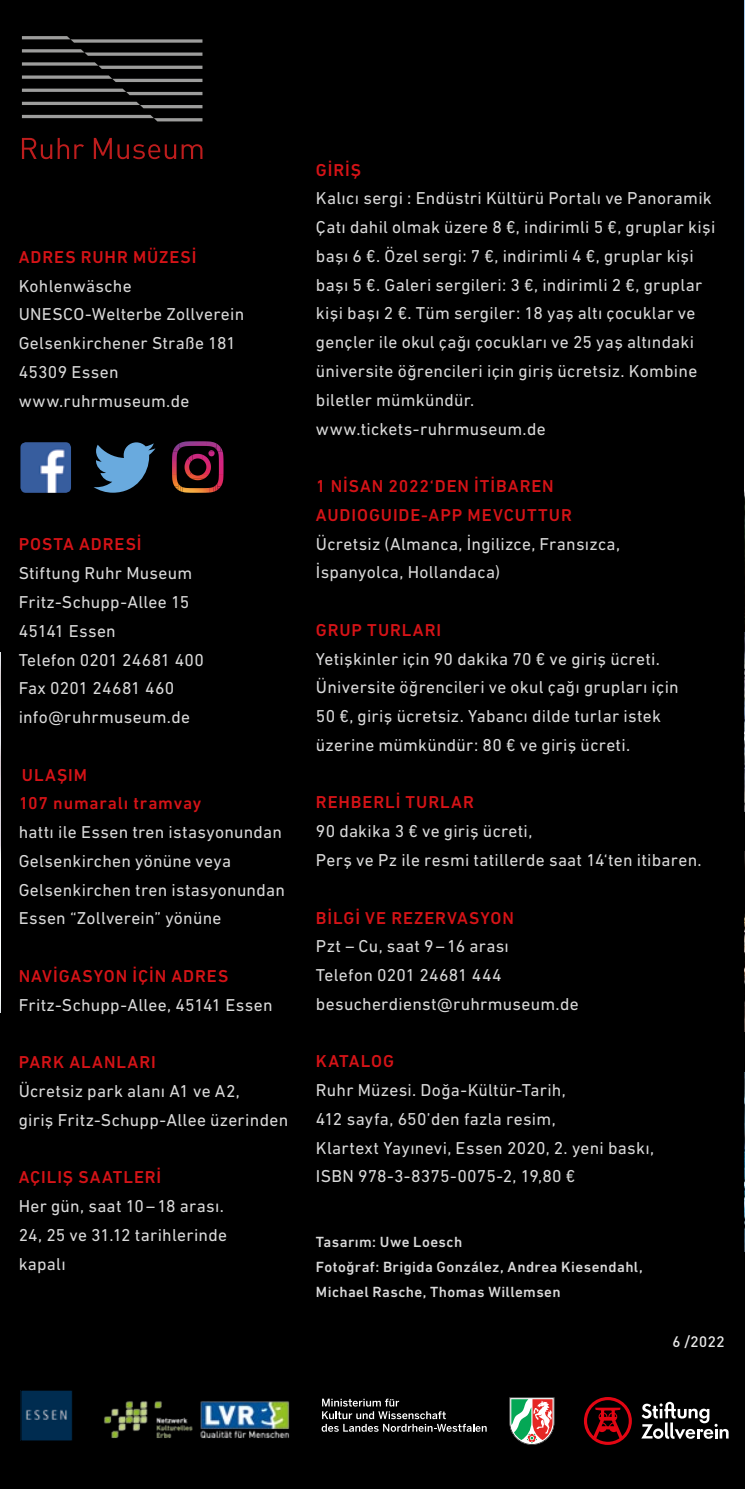
<style>
.page{position:relative;width:745px;height:1489px;background:#fff}
.page>*{position:absolute;margin:0;border:0;box-sizing:border-box;transform-origin:0 0}
.t1{font:17.5px/28.8px "DIN Next LT Pro";letter-spacing:.015em;color:#dadada}
.t2{font:500 17.5px/28.8px "DIN Next LT Pro";letter-spacing:.05em;color:#d51317}
.t3{font:500 15px/25px "DIN Next LT Pro";letter-spacing:.025em;color:#dadada}
.t4{font:500 15px "DINCE";color:#e9e9e9}
</style>
<div class="page">
<div style="left:0;top:0;width:744px;height:1488px;background:#000"></div>
<img style="left:0;top:652px;width:1px;height:360px">
<svg style="left:93px;top:442px;width:62px;height:50px"></svg>
<img style="left:20px;top:442px;width:51px;height:51px">
<svg style="left:172px;top:441px;width:51px;height:51px"></svg>
<svg style="left:22px;top:138px;width:30px;height:21px"></svg>
<svg style="left:58px;top:138px;width:26px;height:21px"></svg>
<svg style="left:94px;top:138px;width:108px;height:21px"></svg>
<svg style="left:22px;top:36px;width:180px;height:7px"></svg>
<svg style="left:22px;top:49px;width:180px;height:7px"></svg>
<svg style="left:22px;top:75px;width:180px;height:7px"></svg>
<svg style="left:22px;top:89px;width:180px;height:6px"></svg>
<svg style="left:22px;top:102px;width:180px;height:6px"></svg>
<svg style="left:22px;top:115px;width:180px;height:6px"></svg>
<svg style="left:22px;top:62px;width:180px;height:7px"></svg>
<svg style="left:509px;top:1397px;width:45px;height:47px;background:#9a937f"></svg>
<svg style="left:321px;top:1398px;width:165px;height:33px"></svg>
<img style="left:22px;top:1391px;width:49px;height:48px">
<div style="left:20px;top:1389px;width:53px;height:52px;border:1px solid #000"></div>
<img style="left:104px;top:1401px;width:186px;height:38px">
<svg style="left:583px;top:1397px;width:48px;height:47px"></svg>
<svg style="left:641px;top:1401px;width:87px;height:37px"></svg>
<p class="t2" style="left:19px;top:242px;width:179px">ADRES RUHR MÜZESİ</p>
<p class="t1" style="left:19px;top:271px;width:227px">Kohlenwäsche<br>UNESCO-Welterbe Zollverein<br>Gelsenkirchener Straße 181<br>45309 Essen www.ruhrmuseum.de</p>
<p class="t2" style="left:19px;top:530px;width:124px">POSTA ADRESİ</p>
<p class="t1" style="left:19px;top:558px;width:187px">Stiftung Ruhr Museum<br>Fritz-Schupp-Allee 15<br>45141 Essen<br>Telefon 0201 24681 400<br>Fax 0201 24681 460 info@ruhrmuseum.de</p>
<p class="t2" style="left:19px;top:760px;width:184px">ULAŞIM<br>107 numaralı tramvay</p>
<p class="t1" style="left:19px;top:817px;width:267px">hattı ile Essen tren istasyonundan<br>Gelsenkirchen yönüne veya<br>Gelsenkirchen tren istasyonundan<br>Essen “Zollverein” yönüne</p>
<p class="t2" style="left:19px;top:961px;width:211px">NAVİGASYON İÇİN ADRES</p>
<p class="t1" style="left:19px;top:990px;width:255px">Fritz-Schupp-Allee, 45141 Essen</p>
<p class="t2" style="left:19px;top:1047px;width:139px">PARK ALANLARI</p>
<p class="t1" style="left:19px;top:1076px;width:271px">Ücretsiz park alanı A1 ve A2,<br>giriş Fritz-Schupp-Allee üzerinden</p>
<p class="t2" style="left:19px;top:1162px;width:144px">AÇILIŞ SAATLERİ</p>
<p class="t1" style="left:19px;top:1191px;width:210px">Her gün, saat 10 – 18 arası.<br>24, 25 ve 31.12 tarihlerinde kapalı</p>
<p class="t2" style="left:316px;top:155px;width:46px">GİRİŞ</p>
<p class="t1" style="left:316px;top:184px;width:400px">Kalıcı sergi : Endüstri Kültürü Portalı ve Panoramik Çatı dahil olmak üzere 8 €, indirimli 5 €, gruplar kişi başı 6 €. Özel sergi: 7 €, indirimli 4 €, gruplar kişi başı 5 €. Galeri sergileri: 3 €, indirimli 2 €, gruplar kişi başı 2 €. Tüm sergiler: 18 yaş altı çocuklar ve gençler ile okul çağı çocukları ve 25 yaş altındaki üniversite öğrencileri için giriş ücretsiz. Kombine biletler mümkündür.<br>www.tickets-ruhrmuseum.de</p>
<p class="t2" style="left:316px;top:471px;width:257px">1 NİSAN 2022‘DEN İTİBAREN<br>AUDIOGUIDE-APP MEVCUTTUR</p>
<p class="t1" style="left:316px;top:529px;width:305px">Ücretsiz (Almanca, İngilizce, Fransızca,<br>İspanyolca, Hollandaca)</p>
<p class="t2" style="left:316px;top:615px;width:127px">GRUP TURLARI</p>
<p class="t1" style="left:316px;top:644px;width:364px">Yetişkinler için 90 dakika 70 € ve giriş ücreti.<br>Üniversite öğrencileri ve okul çağı grupları için 50 €, giriş ücretsiz. Yabancı dilde turlar istek üzerine mümkündür: 80 € ve giriş ücreti.</p>
<p class="t2" style="left:316px;top:788px;width:159px">REHBERLİ TURLAR</p>
<p class="t1" style="left:316px;top:816px;width:387px">90 dakika 3 € ve giriş ücreti,<br>Perş ve Pz ile resmi tatillerde saat 14‘ten itibaren.</p>
<p class="t2" style="left:316px;top:903px;width:199px">BİLGİ VE REZERVASYON</p>
<p class="t1" style="left:316px;top:931px;width:264px">Pzt – Cu, saat 9 – 16 arası<br>Telefon 0201 24681 444 besucherdienst@ruhrmuseum.de</p>
<p class="t2" style="left:316px;top:1046px;width:80px">KATALOG</p>
<p class="t1" style="left:316px;top:1075px;width:339px">Ruhr Müzesi. Doğa-Kültür-Tarih,<br>412 sayfa, 650’den fazla resim,<br>Klartext Yayınevi, Essen 2020, 2. yeni baskı, ISBN 978-3-8375-0075-2, 19,80 €</p>
<p class="t3" style="left:316px;top:1229px;width:328px">Tasarım: Uwe Loesch<br>Fotoğraf: Brigida González, Andrea Kiesendahl,<br>Michael Rasche, Thomas Willemsen</p>
<p class="t4" style="left:672px;top:1331px;width:53px">6 /2022</p>
</div>
